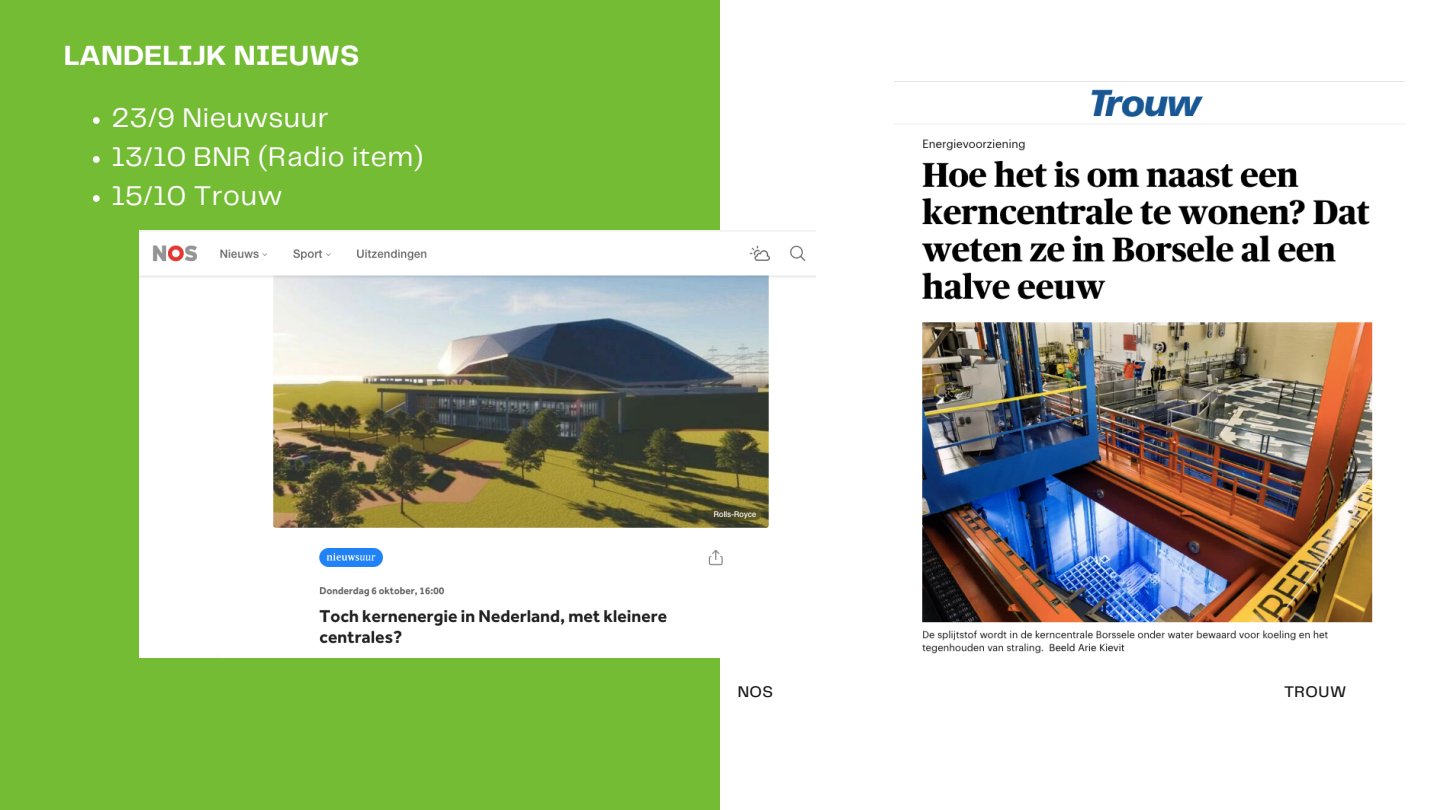
<style>
.page{position:relative;width:1440px;height:810px;background:#74bc34}
.page>*{position:absolute;margin:0;border:0;box-sizing:border-box;transform-origin:0 0}
.t1{font:700 28.9px "Telegraf";color:#fff}
.t2{font:28.1px/39px "Telegraf";letter-spacing:.02em;color:#fff}
.t3{font:500 16px "Telegraf";letter-spacing:.03em;color:#191919}
</style>
<div class="page">
<div style="left:720px;top:0;width:720px;height:810px;background:#fff"></div>
<img style="left:139px;top:231px;width:677px;height:427px">
<img style="left:895px;top:81px;width:509px;height:573px">
<svg style="left:93px;top:117px;width:7px;height:7px"></svg>
<svg style="left:93px;top:156px;width:7px;height:7px"></svg>
<svg style="left:93px;top:195px;width:7px;height:7px"></svg>
<p class="t1" style="left:64px;top:43px;width:297px">LANDELIJK NIEUWS</p>
<p class="t2" style="left:111px;top:99px;width:313px">23/9 Nieuwsuur<br>13/10 BNR (Radio item)<br>15/10 Trouw</p>
<p class="t3" style="left:738px;top:685px;width:37px">NOS</p>
<p class="t3" style="left:1284px;top:685px;width:64px">TROUW</p>
</div>
